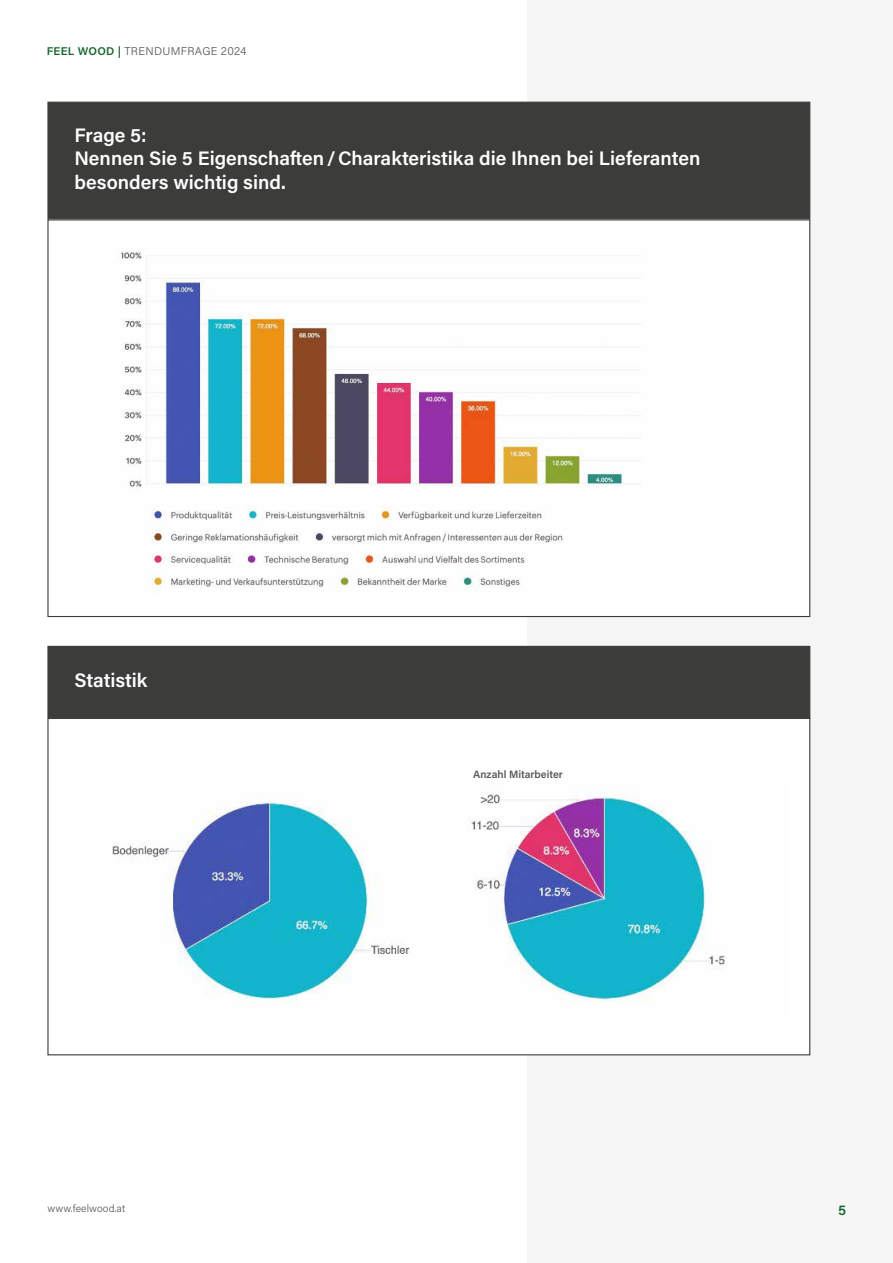
<style>
.page{position:relative;width:893px;height:1263px;background:#fff}
.page>*{position:absolute;margin:0;border:0;box-sizing:border-box;transform-origin:0 0}
.t1{font:600 19.5px/23.4px "Acumin Pro";color:#fff}
.t2{font:600 14.25px "Acumin Pro";color:#16672f}
.t3{font:300 11.25px "Acumin Pro";letter-spacing:.025em;color:#575756}
.t4{font:600 10.65px "Acumin Pro";color:#575756}
.t5{font:300 10.5px "Acumin Pro";letter-spacing:.005em;color:#575756}
.s1{font-weight:600;color:#16672f}
</style>
<div class="page">
<div style="left:527px;top:0;width:366px;height:1263px;background:#f6f6f6"></div>
<div style="left:47px;top:102px;width:763px;height:117px;background:#3c3c3b"></div>
<div style="left:47px;top:646px;width:763px;height:72px;background:#3c3c3b"></div>
<div style="left:47px;top:219px;width:763px;height:398px;background:#fff;border:1px solid #3c3c3b"></div>
<div style="left:47px;top:718px;width:763px;height:337px;background:#fff;border:1px solid #3c3c3b"></div>
<img style="left:121px;top:251px;width:520px;height:341px">
<img style="left:112px;top:796px;width:298px;height:205px">
<img style="left:471px;top:791px;width:254px;height:212px">
<p class="t3" style="left:47px;top:43px;width:201px"><span class="s1">FEEL WOOD |</span> TRENDUMFRAGE 2024</p>
<p class="t1" style="left:74px;top:122px;width:627px">Frage 5:<br>Nennen Sie 5 Eigenschaften/Charakteristika die Ihnen bei Lieferanten besonders wichtig sind.</p>
<p class="t1" style="left:74px;top:667px;width:74px">Statistik</p>
<p class="t4" style="left:473px;top:767px;width:91px">Anzahl Mitarbeiter</p>
<p class="t5" style="left:48px;top:1201px;width:79px">www.feelwood.at</p>
<p class="t2" style="left:838px;top:1200px;width:10px">5</p>
</div>
